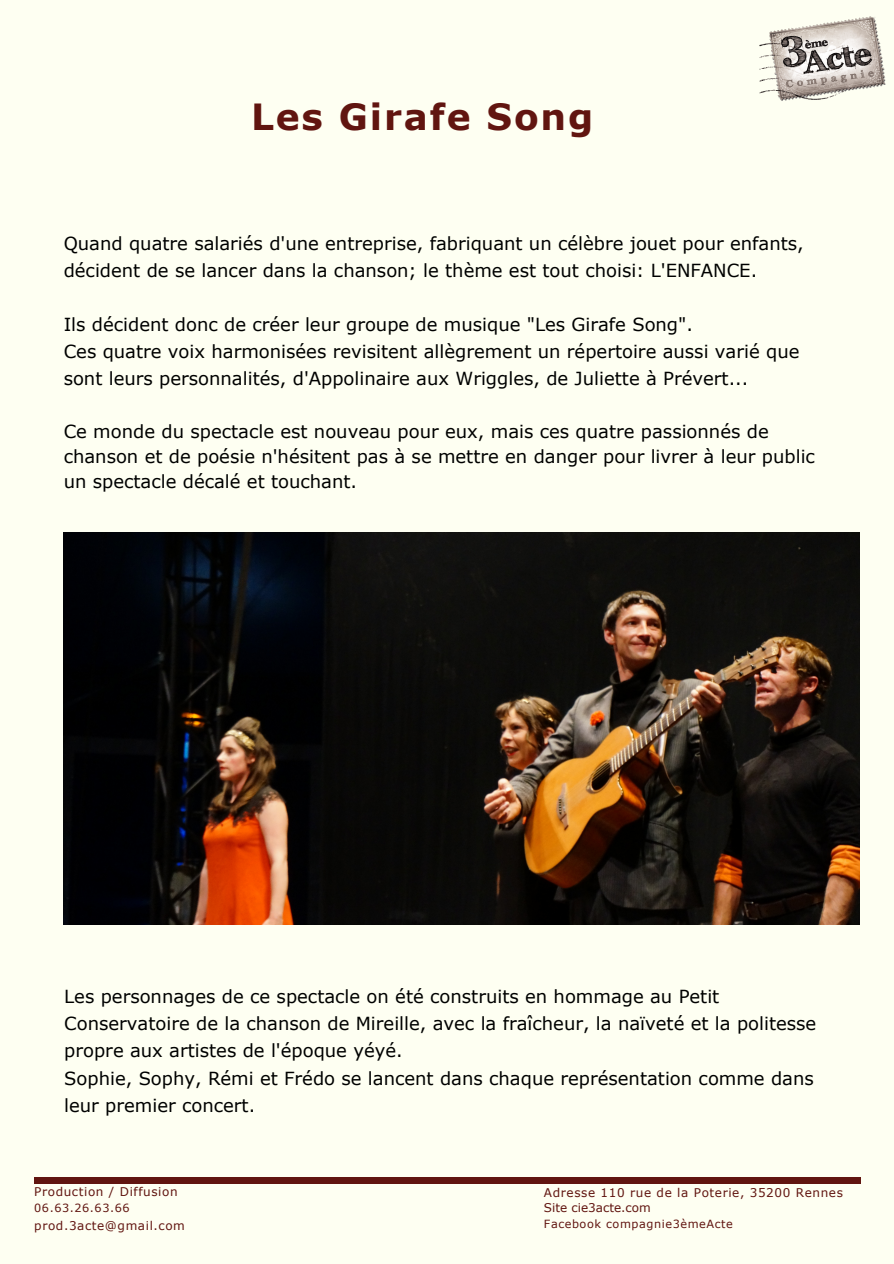
<style>
.page{position:relative;width:894px;height:1264px;background:#fff}
.page>*{position:absolute;margin:0;border:0;box-sizing:border-box;transform-origin:0 0}
.t1{font:700 36px "Verdana";letter-spacing:.05em;color:#611510}
.t2{font:18px/27px "Verdana";color:#000}
.t3{font:12px/15.8px "Verdana";letter-spacing:.05em;color:#611510}
.t4{font:11.25px "Verdana";letter-spacing:.05em;color:#611510}
</style>
<div class="page">
<div style="left:0;top:0;width:893px;height:1263px;background:#fefff2"></div>
<div style="left:34px;top:1177px;width:826px;height:6px;background:#611510"></div>
<img style="left:64px;top:532px;width:795px;height:392px">
<img style="left:759px;top:16px;width:127px;height:85px">
<h1 class="t1" style="left:251px;top:94px;width:343px">Les Girafe Song</h1>
<p class="t2" style="left:64px;top:229px;width:741px">Quand quatre salariés d'une entreprise, fabriquant un célèbre jouet pour enfants, décident de se lancer dans la chanson; le thème est tout choisi: L'ENFANCE.</p>
<p class="t2" style="left:64px;top:310px;width:737px">Ils décident donc de créer leur groupe de musique "Les Girafe Song".<br>Ces quatre voix harmonisées revisitent allègrement un répertoire aussi varié que sont leurs personnalités, d'Appolinaire aux Wriggles, de Juliette à Prévert...</p>
<p class="t2" style="left:64px;top:418px;width:752px;line-height:24.8px">Ce monde du spectacle est nouveau pour eux, mais ces quatre passionnés de chanson et de poésie n'hésitent pas à se mettre en danger pour livrer à leur public un spectacle décalé et touchant.</p>
<p class="t2" style="left:64px;top:982px;width:753px">Les personnages de ce spectacle on été construits en hommage au Petit Conservatoire de la chanson de Mireille, avec la fraîcheur, la naïveté et la politesse propre aux artistes de l'époque yéyé.<br>Sophie, Sophy, Rémi et Frédo se lancent dans chaque représentation comme dans leur premier concert.</p>
<p class="t3" style="left:34px;top:1183px;width:145px">Production / Diffusion</p>
<p class="t4" style="left:34px;top:1200px;width:97px">06.63.26.63.66</p>
<p class="t3" style="left:34px;top:1217px;width:152px">prod.3acte@gmail.com</p>
<p class="t3" style="left:544px;top:1183px;width:300px">Adresse 110 rue de la Poterie, 35200 Rennes<br>Site cie3acte.com</p>
<p class="t4" style="left:544px;top:1216px;width:190px">Facebook compagnie3èmeActe</p>
</div>
